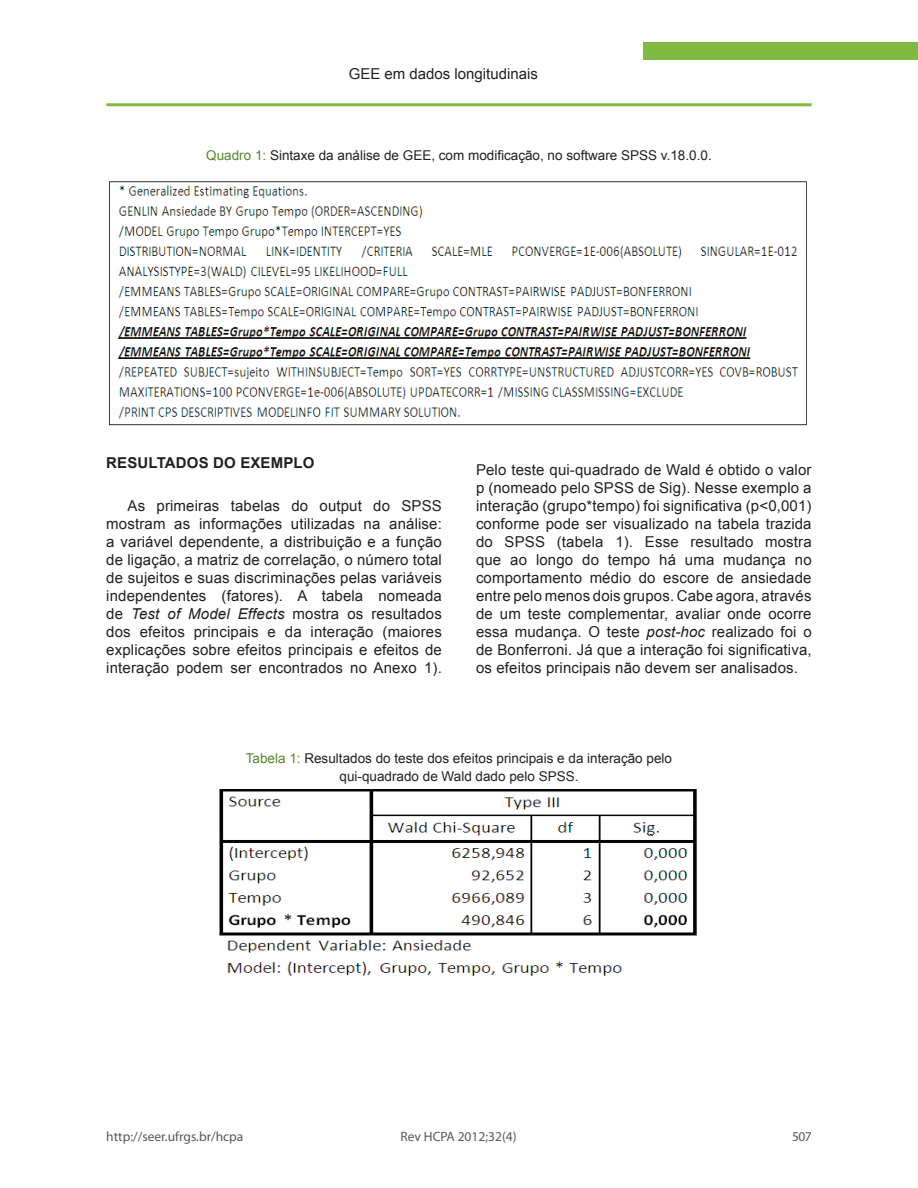
<style>
.page{position:relative;width:918px;height:1188px;background:#fff}
.page>*{position:absolute;margin:0;border:0;box-sizing:border-box;transform-origin:0 0}
.t1{font:15px/18px "Arial";letter-spacing:.01em;color:#231f20;text-align:justify}
.t2{font:700 15px "Arial";letter-spacing:.01em;color:#231f20}
.t3{font:13.5px/18px "Arial";color:#231f20;text-align:center}
.t4{font:13.5px "Myriad Pro";color:#57585a}
.s1{color:#56862b}
.s2{font-style:italic}
</style>
<div class="page">
<div style="left:643px;top:43px;width:275px;height:17px;background:#80ba41"></div>
<hr style="left:106px;top:103px;width:706px;height:3px;background:#80ba41">
<img style="left:109px;top:181px;width:698px;height:245px">
<img style="left:219px;top:789px;width:478px;height:187px">
<p class="t1" style="left:349px;top:64px;width:191px">GEE em dados longitudinais</p>
<p class="t3" style="left:206px;top:147px;width:507px"><span class="s1">Quadro 1:</span> Sintaxe da análise de GEE, com modificação, no software SPSS v.18.0.0.</p>
<p class="t2" style="left:106px;top:453px;width:11px">RESU</p>
<p class="t2" style="left:149px;top:453px;width:166px">LTADOS DO EXEM PLO</p>
<p class="t1" style="left:106px;top:497px;width:337px;text-indent:21px">As primeiras tabelas do output do SPSS mostram as informações utilizadas na análise: a variável dependente, a distribuição e a função de ligação, a matriz de correlação, o número total de sujeitos e suas discriminações pelas variáveis independentes (fatores). A tabela nomeada de <span class="s2">Test of Model Effects</span> mostra os resultados dos efeitos principais e da interação (maiores explicações sobre efeitos principais e efeitos de interação podem ser encontrados no Anexo 1).</p>
<p class="t1" style="left:476px;top:461px;width:337px">Pelo teste qui-quadrado de Wald é obtido o valor p (nomeado pelo SPSS de Sig). Nesse exemplo a interação (grupo*tempo) foi significativa (p&lt;0,001) conforme pode ser visualizado na tabela trazida do SPSS (tabela 1). Esse resultado mostra que ao longo do tempo há uma mudança no comportamento médio do escore de ansiedade entre pelo menos dois grupos. Cabe agora, através de um teste complementar, avaliar onde ocorre essa mudança. O teste <span class="s2">post-hoc</span> realizado foi o de Bonferroni. Já que a interação foi significativa, os efeitos principais não devem ser analisados.</p>
<p class="t3" style="left:246px;top:750px;width:428px"><span class="s1">Tabela 1:</span> Resultados do teste dos efeitos principais e da interação pelo qui-quadrado de Wald dado pelo SPSS.</p>
<p class="t4" style="left:106px;top:1128px;width:139px">http://seer.ufrgs.br/hcpa</p>
<p class="t4" style="left:400px;top:1128px;width:118px">Rev HCPA 2012;32(4)</p>
<p class="t4" style="left:792px;top:1128px;width:21px">507</p>
</div>
